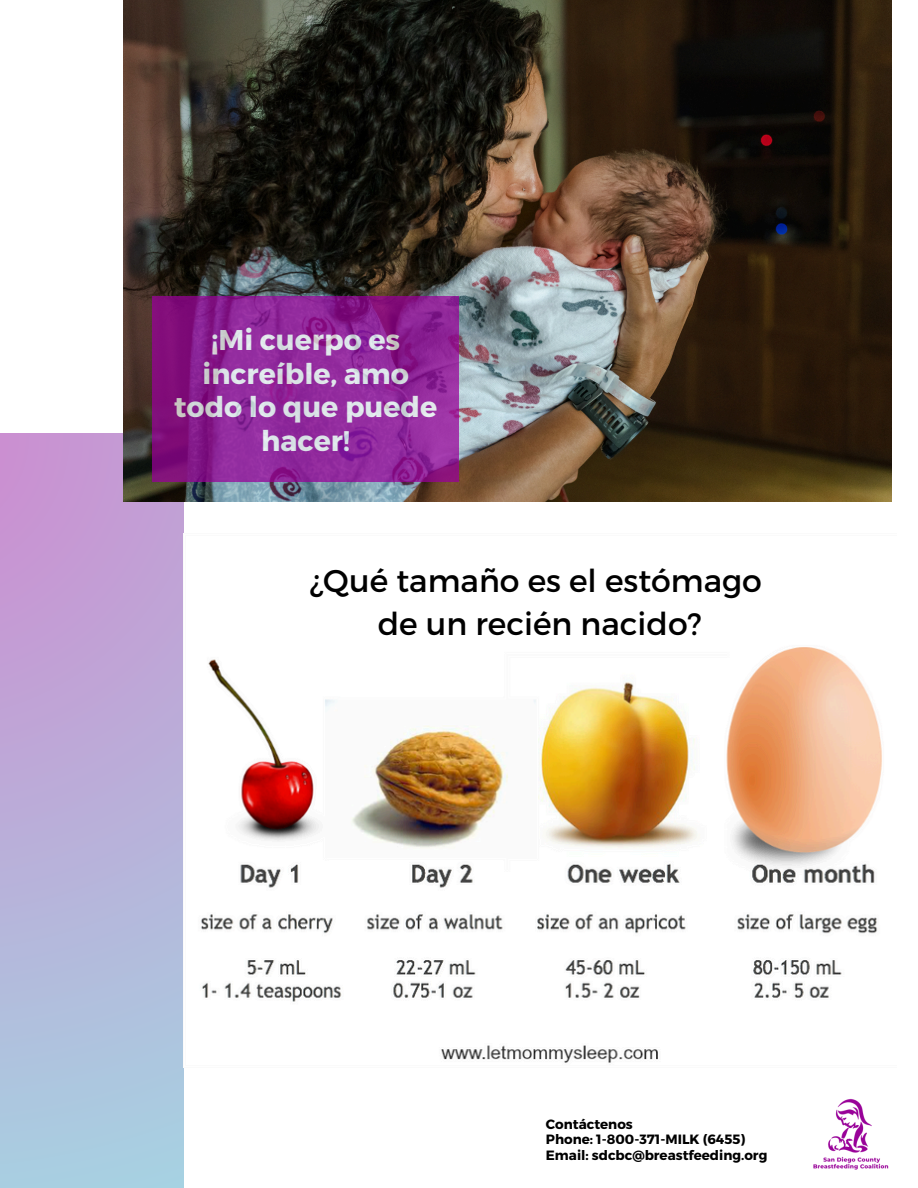
<style>
.page{position:relative;width:918px;height:1188px;background:#fff}
.page>*{position:absolute;margin:0;border:0;box-sizing:border-box;transform-origin:0 0}
.t1{font:31.5px/43.8px "Montserrat";color:#000;text-align:center}
.t2{font:700 28.5px/33.8px "Montserrat";color:#fff;text-align:center}
.t3{font:700 13.5px "Montserrat";color:#000}
</style>
<div class="page">
<div style="left:0;top:434px;width:183px;height:754px;background:linear-gradient(to bottom,#ca91d1,#a8cee1)"></div>
<img style="left:123px;top:0;width:768px;height:501px">
<svg style="left:153px;top:296px;width:306px;height:186px;background:#8c2293"></svg>
<img style="left:813px;top:1098px;width:76px;height:72px">
<img style="left:201px;top:647px;width:681px;height:416px">
<h2 class="t2" style="left:174px;top:322px;width:265px">¡Mi cuerpo es increíble, amo todo lo que puede hacer!</h2>
<p class="t1" style="left:309px;top:557px;width:454px">¿Qué tamaño es el estómago de un recién nacido?</p>
<p class="t3" style="left:546px;top:1115px;width:88px">Contáctenos</p>
<h1 class="t3" style="left:546px;top:1131px;width:201px">Phone: 1-800-371-MILK (6455)</h1>
<p class="t3" style="left:546px;top:1147px;width:223px">Email: sdcbc@breastfeeding.org</p>
</div>
